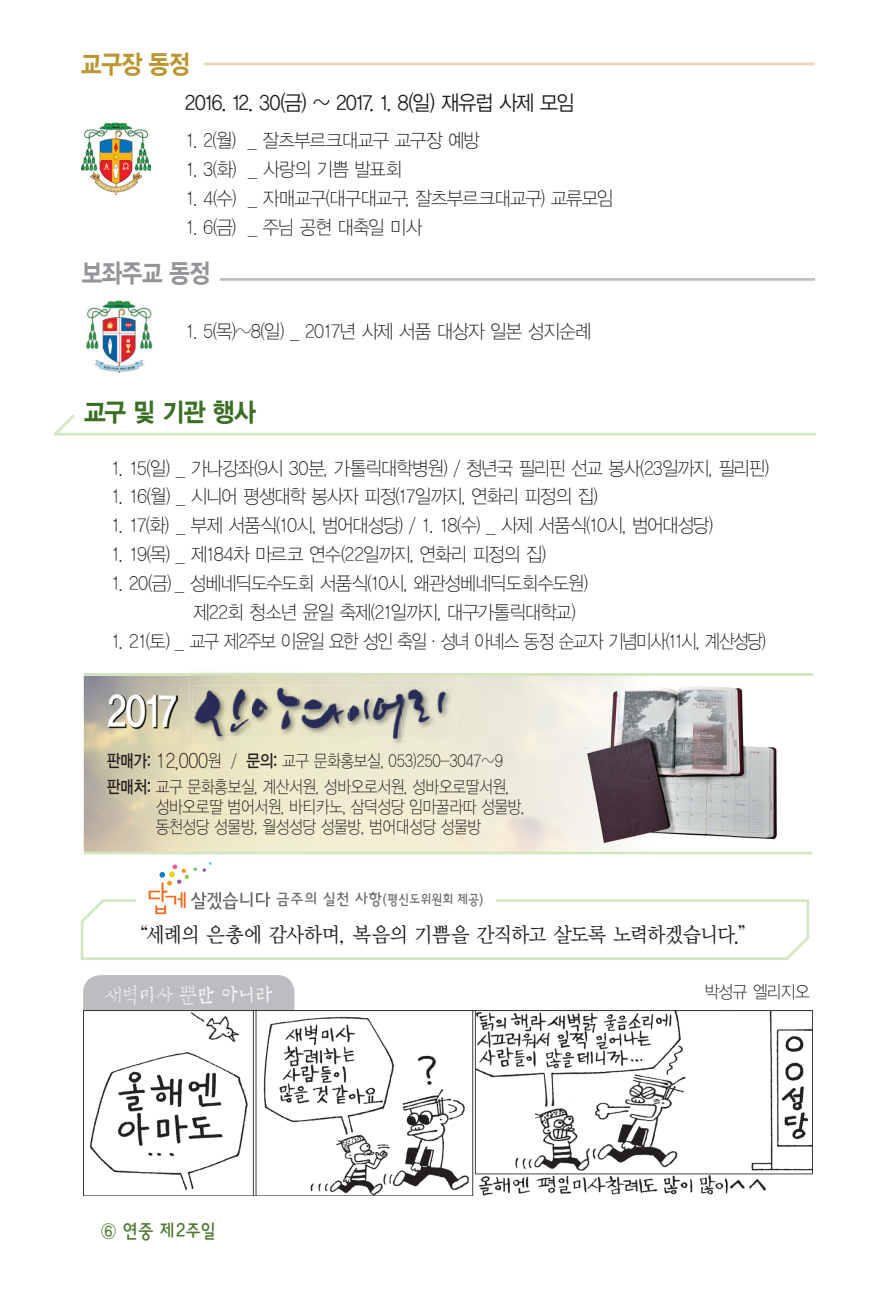
<style>
.page{position:relative;width:893px;height:1290px;background:#fff}
.page>*{position:absolute;margin:0;border:0;box-sizing:border-box;transform-origin:0 0}
.t1{font:43.75px "YDVYGO34";color:#fff;scale:.81 1}
.t2{font:26.25px "YDVYGO35";color:#3a6f23;scale:.9 1}
.t3{font:26.25px "YDVYGO35";letter-spacing:-.02em;color:#939598;scale:.85 1}
.t4{font:26.25px "YDVYGO35";color:#bb9632;scale:.85 1}
.t5{font:22.75px "SD Chuksaryunum Std";letter-spacing:-.07em;color:#fff;scale:.9 1}
.t6{font:21px "YDVY Mj O33";letter-spacing:-.05em;color:#231f20;scale:.93 1}
.t7{font:21px "YDVYGO32";letter-spacing:-.04em;color:#231f20;scale:.93 1}
.t8{font:19.25px/28.9px "YDVYGO31";letter-spacing:-.055em;color:#231f20;scale:.93 1}
.t9{font:19.25px "YDVYGO31";letter-spacing:-.09em;color:#231f20;scale:.93 1}
.t10{font:19.25px "YDVYGO23";letter-spacing:-.005em;color:#4a792f;scale:.9 1}
.t11{font:17.5px/25.7px "YDVYGO31";letter-spacing:-.02em;color:#231f20;scale:.85 1}
.t12{font:17.5px "YDVYGO31";letter-spacing:-.02em;color:#231f20;scale:.91 1}
.t13{font:14px "YDVYGO23";letter-spacing:-.025em;color:#6c6d70;scale:.9 1}
.s1{font-family:"YDVYGO33"}
.s2{font-size:21px}
.s3{font-size:15.75px}
</style>
<div class="page">
<div style="left:83px;top:975px;width:212px;height:40px;background:#bcbdc0"></div>
<img style="left:84px;top:1011px;width:728px;height:185px">
<hr style="left:124px;top:63px;width:691px;height:2px;background:#e7d8b5">
<hr style="left:124px;top:278px;width:691px;height:3px;background:#bcbdc0">
<hr style="left:54px;top:433px;width:762px;height:2px;background:#d2e7c0">
<div style="left:67px;top:40px;width:137px;height:44px;background:#fff"></div>
<div style="left:72px;top:249px;width:148px;height:44px;background:#fff"></div>
<img style="left:84px;top:675px;width:144px;height:177px">
<hr style="left:84px;top:852px;width:728px;height:2px;background:#d2e7c0">
<hr style="left:84px;top:673px;width:728px;height:2px;background:#d2e7c0">
<img style="left:193px;top:737px;width:261px;height:9px">
<img style="left:189px;top:675px;width:108px;height:27px">
<img style="left:404px;top:675px;width:54px;height:64px">
<img style="left:188px;top:702px;width:5px;height:34px">
<img style="left:193px;top:686px;width:103px;height:51px">
<img style="left:296px;top:686px;width:105px;height:53px">
<img style="left:401px;top:686px;width:53px;height:53px">
<img style="left:109px;top:695px;width:68px;height:33px">
<img style="left:584px;top:684px;width:194px;height:162px">
<svg style="left:80px;top:899px;width:729px;height:61px"></svg>
<div style="left:136px;top:878px;width:359px;height:38px;background:#fff"></div>
<svg style="left:149px;top:862px;width:121px;height:52px"></svg>
<img style="left:82px;top:122px;width:69px;height:72px">
<img style="left:86px;top:300px;width:67px;height:72px">
<svg style="left:54px;top:414px;width:24px;height:22px"></svg>
<h2 class="t4" style="left:81px;top:49px;width:129px">교구장 동정</h2>
<p class="t7" style="left:185px;top:90px;width:420px">2016. 12. 30(금) ~ 2017. 1. 8(일) 재유럽 사제 모임</p>
<p class="t8" style="left:185px;top:126px;width:318px">1. 2(월) _ 잘츠부르크대교구 교구장 예방</p>
<p class="t8" style="left:185px;top:155px;width:235px">1. 3(화) _ 사랑의 기쁨 발표회</p>
<p class="t8" style="left:185px;top:184px;width:462px">1. 4(수) _ 자매교구(대구대교구, 잘츠부르크대교구) 교류모임</p>
<p class="t8" style="left:185px;top:212px;width:256px">1. 6(금) _ 주님 공현 대축일 미사</p>
<h2 class="t3" style="left:82px;top:258px;width:152px">보좌주교 동정</h2>
<p class="t8" style="left:185px;top:317px;width:438px">1. 5(목)~8(일) _ 2017년 사제 서품 대상자 일본 성지순례</p>
<h2 class="t2" style="left:84px;top:396px;width:192px">교구 및 기관 행사</h2>
<p class="t8" style="left:111px;top:453px;width:709px">1. 15(일) _ 가나강좌(9시 30분, 가톨릭대학병원) / 청년국 필리핀 선교 봉사(23일까지, 필리핀)</p>
<p class="t8" style="left:111px;top:482px;width:525px">1. 16(월) _ 시니어 평생대학 봉사자 피정(17일까지, 연화리 피정의 집)</p>
<p class="t8" style="left:111px;top:511px;width:649px">1. 17(화) _ 부제 서품식(10시, 범어대성당) / 1. 18(수) _ 사제 서품식(10시, 범어대성당)</p>
<p class="t8" style="left:111px;top:540px;width:469px">1. 19(목) _ 제184차 마르코 연수(22일까지, 연화리 피정의 집)</p>
<p class="t8" style="left:193px;top:569px;width:426px;text-indent:-82px">1. 20(금) _ 성베네딕도수도회 서품식(10시, 왜관성베네딕도회수도원) 제22회 청소년 윤일 축제(21일까지, 대구가톨릭대학교)</p>
<p class="t9" style="left:111px;top:630px;width:706px">1. 21(토) _ 교구 제2주보 이윤일 요한 성인 축일 · 성녀 아녜스 동정 순교자 기념미사(11시, 계산성당)</p>
<h1 class="t1" style="left:108px;top:685px;width:86px">2017</h1>
<p class="t11" style="left:107px;top:748px;width:475px"><span class="s1">판매가:</span> <span class="s2">12,000</span>원 / <span class="s1">문의:</span> 교구 문화홍보실, 053)250-3047~9 <span class="s1">판매처:</span> 교구 문화홍보실, 계산서원, 성바오로서원, 성바오로딸서원,</p>
<p class="t11" style="left:156px;top:797px;width:435px;line-height:19.9px">성바오로딸 범어서원, 바티카노, 삼덕성당 임마꿀라따 성물방, 동천성당 성물방, 월성성당 성물방, 범어대성당 성물방</p>
<p class="t13" style="left:276px;top:892px;width:232px"><span class="s3">금주의 실천 사항</span>(평신도위원회 제공)</p>
<p class="t6" style="left:141px;top:922px;width:652px">“세례의 은총에 감사하며, 복음의 기쁨을 간직하고 살도록 노력하겠습니다.”</p>
<p class="t5" style="left:104px;top:984px;width:189px">새벽미사 뿐만 아니라</p>
<p class="t12" style="left:705px;top:982px;width:117px">박성규 엘리지오</p>
<p class="t10" style="left:101px;top:1220px;width:130px">⑥ 연중 제2주일</p>
</div>
